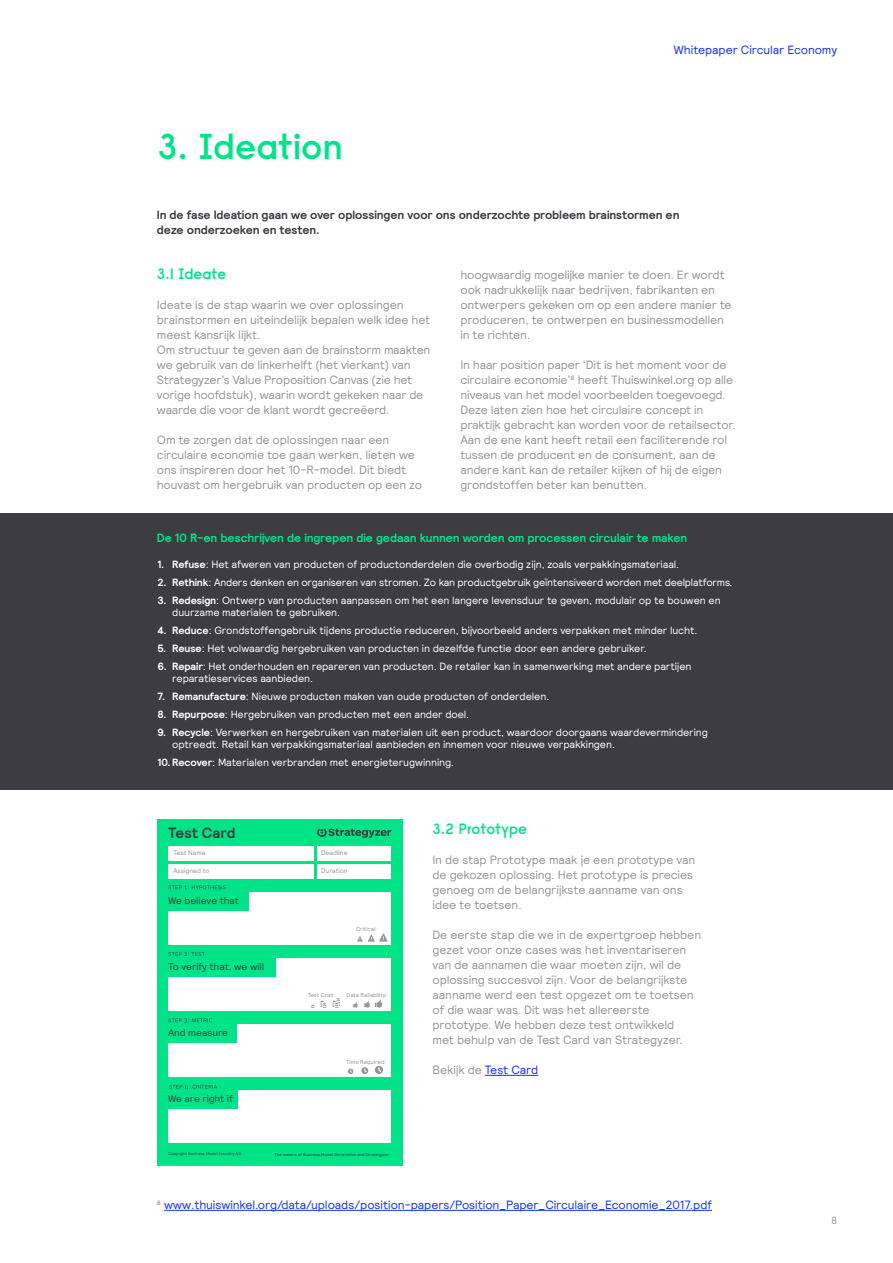
<style>
.page{position:relative;width:893px;height:1263px;background:#fff}
.page>*{position:absolute;margin:0;border:0;box-sizing:border-box;transform-origin:0 0}
.t1{font:600 36px "Signify Raisonne";letter-spacing:-.015em;color:#00e487}
.t2{font:600 15px "Signify Raisonne";letter-spacing:-.015em;color:#00e487}
.t3{font:700 14.85px "Signify Relative";color:#3c3c41}
.t4{font:12px/15px "Signify Relative";letter-spacing:-.015em;color:#969696}
.t5{font:12px "Signify Relative";letter-spacing:-.01em;color:#1432ff}
.t6{font:700 12px/15px "Signify Relative";letter-spacing:-.01em;color:#3c3c41}
.t7{font:700 12px "Signify Relative";letter-spacing:-.01em;color:#00e487}
.t8{font:10.5px/12px "Signify Relative";letter-spacing:-.01em;color:#fff}
.t9{font:10.5px "Signify Relative Faux";color:#969696}
.t10{font:9.9px "Signify Relative";color:#3c3c41}
.t11{font:6.6px "Signify Relative";color:#969696}
.t12{font:5.7px "Signify Relative";color:#969696}
.t13{font:4.2px "Signify Relative";letter-spacing:.01em;color:#3c3c41}
.s1{font-weight:700}
.s2{color:#1432ff}
.s3{color:#969696}
</style>
<div class="page">
<div style="left:0;top:513px;width:893px;height:276px;background:#3c3c41"></div>
<hr style="left:164px;top:1210px;width:548px;height:1px;background:#1432ff">
<hr style="left:485px;top:1075px;width:53px;height:1px;background:#1432ff">
<div style="left:157px;top:819px;width:246px;height:346px;background:#00e487"></div>
<div style="left:168px;top:846px;width:146px;height:14px;background:#fff"></div>
<div style="left:168px;top:864px;width:146px;height:15px;background:#fff"></div>
<div style="left:317px;top:846px;width:74px;height:14px;background:#fff"></div>
<div style="left:317px;top:864px;width:74px;height:15px;background:#fff"></div>
<svg style="left:168px;top:885px;width:58px;height:4px"></svg>
<svg style="left:168px;top:1018px;width:44px;height:5px"></svg>
<svg style="left:168px;top:952px;width:37px;height:4px"></svg>
<svg style="left:169px;top:1085px;width:48px;height:4px"></svg>
<div style="left:249px;top:892px;width:142px;height:26px;background:#fff"></div>
<div style="left:277px;top:958px;width:114px;height:26px;background:#fff"></div>
<div style="left:237px;top:1024px;width:154px;height:28px;background:#fff"></div>
<div style="left:239px;top:1090px;width:152px;height:22px;background:#fff"></div>
<div style="left:168px;top:911px;width:223px;height:34px;background:#fff"></div>
<div style="left:168px;top:977px;width:223px;height:34px;background:#fff"></div>
<div style="left:168px;top:1043px;width:223px;height:34px;background:#fff"></div>
<div style="left:168px;top:1109px;width:223px;height:34px;background:#fff"></div>
<svg style="left:317px;top:828px;width:74px;height:10px"></svg>
<svg style="left:364px;top:999px;width:19px;height:9px"></svg>
<svg style="left:353px;top:1002px;width:5px;height:5px"></svg>
<svg style="left:332px;top:998px;width:8px;height:10px"></svg>
<svg style="left:311px;top:1001px;width:15px;height:7px"></svg>
<svg style="left:357px;top:933px;width:31px;height:9px"></svg>
<svg style="left:375px;top:1066px;width:8px;height:8px"></svg>
<svg style="left:361px;top:1067px;width:7px;height:7px"></svg>
<svg style="left:348px;top:1068px;width:5px;height:6px"></svg>
<h1 class="t1" style="left:157px;top:123px;width:187px">3. Ideation</h1>
<p class="t5" style="left:674px;top:42px;width:165px">Whitepaper Circular Economy</p>
<p class="t6" style="left:157px;top:207px;width:524px">In de fase Ideation gaan we over oplossingen voor ons onderzochte probleem brainstormen en deze onderzoeken en testen.</p>
<p class="t2" style="left:157px;top:264px;width:71px">3.1 Ideate</p>
<p class="t4" style="left:157px;top:297px;width:275px">Ideate is de stap waarin we over oplossingen brainstormen en uiteindelijk bepalen welk idee het meest kansrijk lijkt.<br>Om structuur te geven aan de brainstorm maakten we gebruik van de linkerhelft (het vierkant) van Strategyzer’s Value Proposition Canvas (zie het vorige hoofdstuk), waarin wordt gekeken naar de waarde die voor de klant wordt gecreëerd.</p>
<p class="t4" style="left:157px;top:432px;width:267px">Om te zorgen dat de oplossingen naar een circulaire economie toe gaan werken, lieten we ons inspireren door het 10-R-model. Dit biedt houvast om hergebruik van producten op een zo</p>
<p class="t4" style="left:460px;top:267px;width:273px">hoogwaardig mogelijke manier te doen. Er wordt ook nadrukkelijk naar bedrijven, fabrikanten en ontwerpers gekeken om op een andere manier te produceren, te ontwerpen en businessmodellen in te richten.</p>
<p class="t4" style="left:460px;top:357px;width:277px">In haar position paper ‘Dit is het moment voor de circulaire economie’⁸ heeft Thuiswinkel.org op alle niveaus van het model voorbeelden toegevoegd.<br>Deze laten zien hoe het circulaire concept in praktijk gebracht kan worden voor de retailsector.<br>Aan de ene kant heeft retail een faciliterende rol tussen de producent en de consument, aan de andere kant kan de retailer kijken of hij de eigen grondstoffen beter kan benutten.</p>
<p class="t7" style="left:157px;top:530px;width:532px">De 10 R-en beschrijven de ingrepen die gedaan kunnen worden om processen circulair te maken</p>
<p class="t8" style="left:157px;top:558px;width:523px"><span class="s1">1. Refuse</span>: Het afweren van producten of productonderdelen die overbodig zijn, zoals verpakkingsmateriaal.</p>
<p class="t8" style="left:157px;top:576px;width:577px"><span class="s1">2. Rethink</span>: Anders denken en organiseren van stromen. Zo kan productgebruik geïntensiveerd worden met deelplatforms.</p>
<p class="t8" style="left:172px;top:594px;width:550px;text-indent:-15px"><span class="s1">3. Redesign</span>: Ontwerp van producten aanpassen om het een langere levensduur te geven, modulair op te bouwen en duurzame materialen te gebruiken.</p>
<p class="t8" style="left:157px;top:624px;width:542px"><span class="s1">4. Reduce</span>: Grondstoffengebruik tijdens productie reduceren, bijvoorbeeld anders verpakken met minder lucht.</p>
<p class="t8" style="left:157px;top:642px;width:491px"><span class="s1">5. Reuse</span>: Het volwaardig hergebruiken van producten in dezelfde functie door een andere gebruiker.</p>
<p class="t8" style="left:172px;top:660px;width:521px;text-indent:-15px"><span class="s1">6. Repair</span>: Het onderhouden en repareren van producten. De retailer kan in samenwerking met andere partijen reparatieservices aanbieden.</p>
<p class="t8" style="left:157px;top:690px;width:394px"><span class="s1">7. Remanufacture</span>: Nieuwe producten maken van oude producten of onderdelen.</p>
<p class="t8" style="left:157px;top:708px;width:313px"><span class="s1">8. Repurpose</span>: Hergebruiken van producten met een ander doel.</p>
<p class="t8" style="left:172px;top:726px;width:537px;text-indent:-15px"><span class="s1">9. Recycle</span>: Verwerken en hergebruiken van materialen uit een product, waardoor doorgaans waardevermindering optreedt. Retail kan verpakkingsmateriaal aanbieden en innemen voor nieuwe verpakkingen.</p>
<p class="t8" style="left:157px;top:756px;width:298px"><span class="s1">10. Recover</span>: Materialen verbranden met energieterugwinning.</p>
<p class="t3" style="left:168px;top:823px;width:69px">Test Card</p>
<p class="t11" style="left:173px;top:848px;width:34px">Test Name</p>
<p class="t11" style="left:173px;top:866px;width:38px">Assigned to</p>
<p class="t10" style="left:168px;top:894px;width:73px">We believe that</p>
<p class="t10" style="left:168px;top:960px;width:98px">To verify that, we will</p>
<p class="t10" style="left:168px;top:1026px;width:62px">And measure</p>
<p class="t10" style="left:168px;top:1091px;width:66px">We are right if</p>
<p class="t11" style="left:321px;top:848px;width:28px">Deadline</p>
<p class="t11" style="left:321px;top:866px;width:28px">Duration</p>
<p class="t12" style="left:356px;top:925px;width:22px">Critical:</p>
<p class="t12" style="left:308px;top:991px;width:29px">Test Cost:</p>
<p class="t12" style="left:347px;top:991px;width:42px">Data Reliability:</p>
<p class="t12" style="left:346px;top:1058px;width:41px">Time Required:</p>
<p class="t13" style="left:168px;top:1151px;width:75px">Copyright Business Model Foundry AG</p>
<p class="t13" style="left:274px;top:1151px;width:116px">The makers of Business Model Generation and Strategyzer</p>
<p class="t2" style="left:433px;top:819px;width:96px">3.2 Prototype</p>
<p class="t4" style="left:433px;top:852px;width:264px">In de stap Prototype maak je een prototype van de gekozen oplossing. Het prototype is precies genoeg om de belangrijkste aanname van ons idee te toetsen.</p>
<p class="t4" style="left:433px;top:927px;width:270px">De eerste stap die we in de expertgroep hebben gezet voor onze cases was het inventariseren van de aannamen die waar moeten zijn, wil de oplossing succesvol zijn. Voor de belangrijkste aanname werd een test opgezet om te toetsen of die waar was. Dit was het allereerste prototype. We hebben deze test ontwikkeld<br>met behulp van de Test Card van Strategyzer.</p>
<p class="t4" style="left:433px;top:1062px;width:107px">Bekijk de <span class="s2">Test Card</span></p>
<p class="t5" style="left:157px;top:1197px;width:557px"><span class="s3">⁸</span> www.thuiswinkel.org/data/uploads/position-papers/Position_Paper_Circulaire_Economie_2017.pdf</p>
<p class="t9" style="left:832px;top:1213px;width:7px">8</p>
</div>
